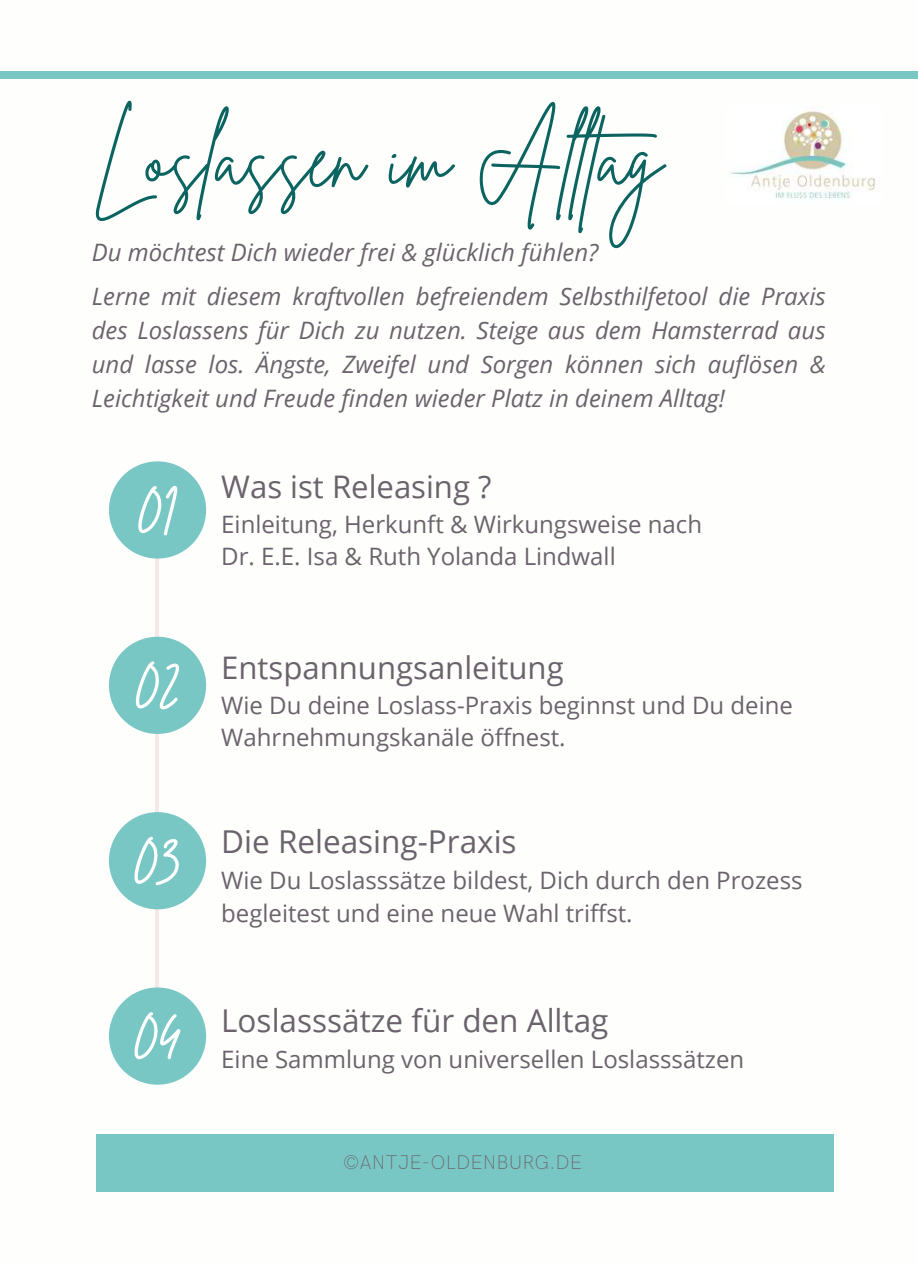
<style>
.page{position:relative;width:918px;height:1264px;background:#fff}
.page>*{position:absolute;margin:0;border:0;box-sizing:border-box;transform-origin:0 0}
.t1{font:80.55px "Brittany Signature";color:#0c6461}
.t2{font:79.65px "Brittany Signature";color:#fefefd}
.t3{font:79.65px "Brittany Signature";color:#fff}
.t4{font:31.5px "Open Sans";color:#6b636b}
.t5{font:31.05px "Open Sans";color:#6b636b}
.t6{font:italic 24px/33.8px "Open Sans";color:#6b636b}
.t7{font:24px/32.7px "Open Sans";color:#6b636b}
.t8{font:200 19.8px "HK Grotesk Pro";color:#6b636b}
</style>
<div class="page">
<div style="left:0;top:71px;width:918px;height:8px;background:#79c7c4"></div>
<hr style="left:155px;top:550px;width:3px;height:448px;background:#f1e2df">
<div style="left:109px;top:461px;width:97px;height:97px;background:#79c7c4;border-radius:50%"></div>
<div style="left:109px;top:636px;width:97px;height:98px;background:#79c7c4;border-radius:50%"></div>
<div style="left:109px;top:812px;width:97px;height:97px;background:#79c7c4;border-radius:50%"></div>
<div style="left:109px;top:987px;width:97px;height:97px;background:#79c7c4;border-radius:50%"></div>
<img style="left:730px;top:106px;width:146px;height:93px">
<div style="left:96px;top:1134px;width:737px;height:57px;background:#79c7c4"></div>
<h1 class="t1" style="left:92px;top:106px;width:589px">Loslassen im Al tag</h1>
<p class="t6" style="left:92px;top:230px;width:735px;line-height:43.8px">Du möchtest Dich wieder frei &amp; glücklich fühlen?<br>Lerne mit diesem kraftvollen befreiendem Selbsthilfetool die Praxis</p>
<p class="t6" style="left:92px;top:313px;width:736px;text-align:justify">des Loslassens für Dich zu nutzen. Steige aus dem Hamsterrad aus und lasse los. Ängste, Zweifel und Sorgen können sich auflösen &amp; Leichtigkeit und Freude finden wieder Platz in deinem Alltag!</p>
<h2 class="t2" style="left:138px;top:455px;width:41px">01</h2>
<h2 class="t2" style="left:135px;top:630px;width:46px">02</h2>
<h2 class="t3" style="left:134px;top:806px;width:49px">03</h2>
<h2 class="t3" style="left:134px;top:981px;width:49px">04</h2>
<p class="t5" style="left:221px;top:464px;width:272px">Was ist Releasing ?</p>
<p class="t7" style="left:221px;top:507px;width:482px">Einleitung, Herkunft &amp; Wirkungsweise nach<br>Dr. E.E. Isa &amp; Ruth Yolanda Lindwall</p>
<p class="t5" style="left:221px;top:645px;width:344px">Entspannungsanleitung</p>
<p class="t7" style="left:221px;top:688px;width:573px">Wie Du deine Loslass-Praxis beginnst und Du deine<br>Wahrnehmungskanäle öffnest.</p>
<h3 class="t4" style="left:221px;top:819px;width:297px">Die Releasing-Praxis</h3>
<p class="t7" style="left:221px;top:863px;width:583px">Wie Du Loslasssätze bildest, Dich durch den Prozess begleitest und eine neue Wahl triffst.</p>
<h3 class="t4" style="left:221px;top:998px;width:389px">Loslasssätze für den Alltag</h3>
<p class="t7" style="left:221px;top:1042px;width:524px">Eine Sammlung von universellen Loslasssätzen</p>
<p class="t8" style="left:343px;top:1151px;width:241px">©ANTJE-OLDENBURG.DE</p>
</div>
